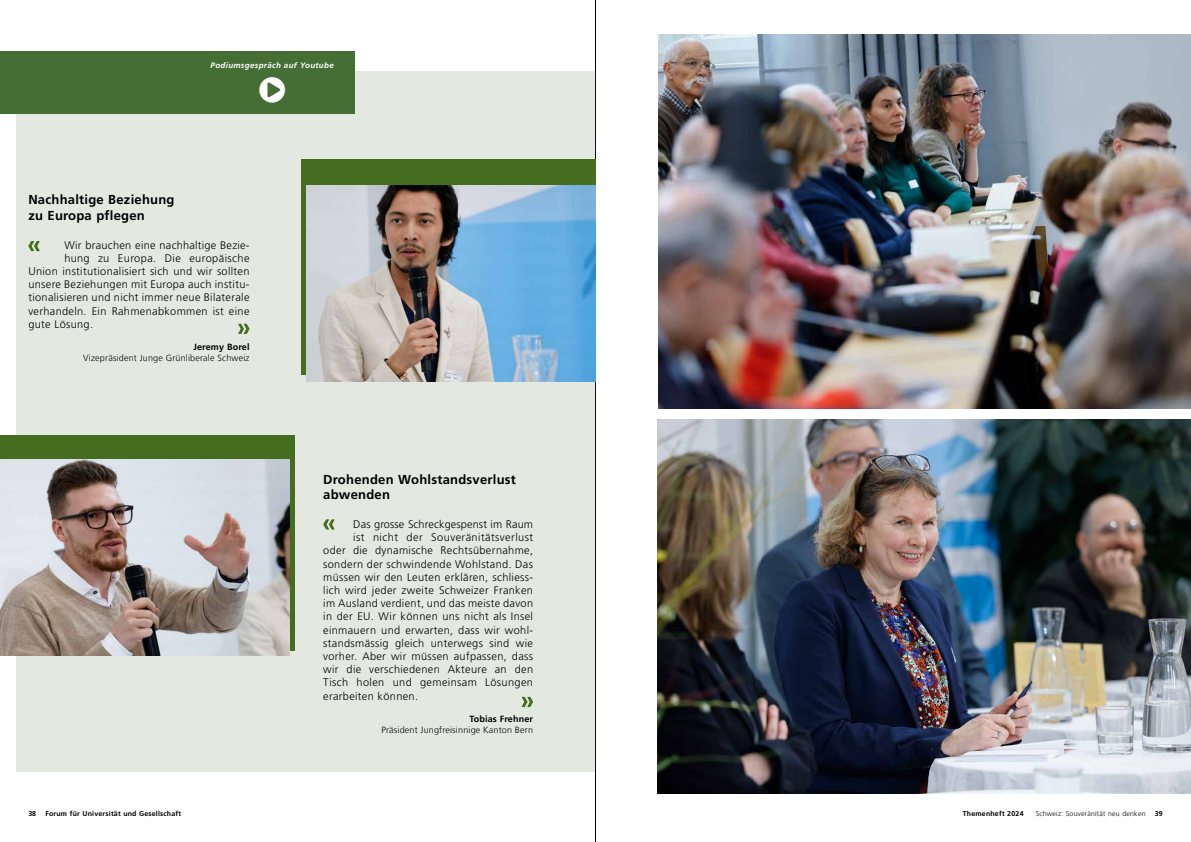
<style>
.page{position:relative;width:1191px;height:842px;background:#fff}
.page>*{position:absolute;margin:0;border:0;box-sizing:border-box;transform-origin:0 0}
.t1{font:41px "Shuriken Std Boy";color:#fff}
.t2{font:700 13px/15.6px "Frutiger LT Com";letter-spacing:.02em;color:#000}
.t3{font:300 11px "Frutiger LT Pro";letter-spacing:.03em;color:#000}
.t4{font:300 11px "Frutiger LT Pro";letter-spacing:.01em;color:#000}
.t5{font:300 9px "Frutiger LT Com";letter-spacing:.02em;color:#000}
.t6{font:700 9px "Frutiger LT Com";letter-spacing:.02em;color:#000}
.t7{font:italic 700 8px "Frutiger LT Pro";letter-spacing:.04em;color:#fff}
.t8{font:700 7px "Frutiger LT Com";letter-spacing:.03em;color:#000}
.t9{font:300 7px "Frutiger LT Com";letter-spacing:.03em;color:#000}
</style>
<div class="page">
<hr style="left:595px;top:0;width:1px;height:842px;background:#000">
<div style="left:16px;top:71px;width:579px;height:700px;background:#e3e9e0"></div>
<div style="left:0;top:435px;width:295px;height:216px;background:#446d1f"></div>
<div style="left:300px;top:159px;width:295px;height:215px;background:#446d1f"></div>
<div style="left:0;top:51px;width:354px;height:62px;background:#456e34"></div>
<img style="left:306px;top:186px;width:289px;height:195px">
<img style="left:0;top:460px;width:289px;height:195px">
<img style="left:658px;top:34px;width:533px;height:374px">
<img style="left:658px;top:420px;width:533px;height:374px">
<svg style="left:28px;top:241px;width:12px;height:10px"></svg>
<svg style="left:323px;top:519px;width:12px;height:11px"></svg>
<svg style="left:238px;top:324px;width:11px;height:10px"></svg>
<svg style="left:521px;top:697px;width:12px;height:10px"></svg>
<p class="t7" style="left:211px;top:61px;width:125px">Podiumsgespräch auf Youtube</p>
<h1 class="t1" style="left:259px;top:62px;width:29px">o</h1>
<p class="t2" style="left:28px;top:192px;width:148px">Nachhaltige Beziehung zu Europa pflegen</p>
<p class="t3" style="left:64px;top:238px;width:187px">Wir brauchen eine nachhaltige Bezie-</p>
<p class="t3" style="left:64px;top:252px;width:187px">hung zu Europa. Die europäische</p>
<p class="t3" style="left:28px;top:265px;width:223px">Union institutionalisiert sich und wir sollten</p>
<p class="t3" style="left:28px;top:278px;width:223px">unsere Beziehungen mit Europa auch institu-</p>
<p class="t3" style="left:28px;top:291px;width:223px">tionalisieren und nicht immer neue Bilaterale</p>
<p class="t3" style="left:28px;top:304px;width:223px">verhandeln. Ein Rahmenabkommen ist eine</p>
<p class="t3" style="left:28px;top:318px;width:66px">gute Lösung.</p>
<p class="t6" style="left:193px;top:342px;width:58px">Jeremy Borel</p>
<p class="t5" style="left:83px;top:352px;width:168px">Vizepräsident Junge Grünliberale Schweiz</p>
<p class="t2" style="left:323px;top:471px;width:194px">Drohenden Wohlstandsverlust abwenden</p>
<p class="t4" style="left:353px;top:518px;width:181px">Das grosse Schreckgespenst im Raum</p>
<p class="t3" style="left:353px;top:531px;width:181px">ist nicht der Souveränitätsverlust</p>
<p class="t3" style="left:323px;top:544px;width:211px">oder die dynamische Rechtsübernahme,</p>
<p class="t3" style="left:323px;top:557px;width:211px">sondern der schwindende Wohlstand. Das</p>
<p class="t3" style="left:323px;top:571px;width:211px">müssen wir den Leuten erklären, schliess-</p>
<p class="t3" style="left:323px;top:584px;width:211px">lich wird jeder zweite Schweizer Franken</p>
<p class="t3" style="left:323px;top:597px;width:211px">im Ausland verdient, und das meiste davon</p>
<p class="t3" style="left:323px;top:610px;width:211px">in der EU. Wir können uns nicht als Insel</p>
<p class="t3" style="left:323px;top:623px;width:211px">einmauern und erwarten, dass wir wohl-</p>
<p class="t3" style="left:323px;top:637px;width:211px">standsmässig gleich unterwegs sind wie</p>
<p class="t3" style="left:323px;top:650px;width:211px">vorher. Aber wir müssen aufpassen, dass</p>
<p class="t3" style="left:323px;top:663px;width:211px">wir die verschiedenen Akteure an den</p>
<p class="t3" style="left:323px;top:676px;width:211px">Tisch holen und gemeinsam Lösungen</p>
<p class="t3" style="left:323px;top:689px;width:96px">erarbeiten können.</p>
<p class="t6" style="left:469px;top:713px;width:65px">Tobias Frehner</p>
<p class="t5" style="left:381px;top:724px;width:153px">Präsident Jungfreisinnige Kanton Bern</p>
<p class="t8" style="left:28px;top:810px;width:9px">38</p>
<p class="t8" style="left:45px;top:810px;width:137px">Forum für Universität und Gesellschaft</p>
<p class="t8" style="left:962px;top:810px;width:63px">Themenheft 2024</p>
<p class="t9" style="left:1035px;top:810px;width:111px">Schweiz: Souveränität neu denken</p>
<p class="t8" style="left:1154px;top:810px;width:9px">39</p>
</div>
